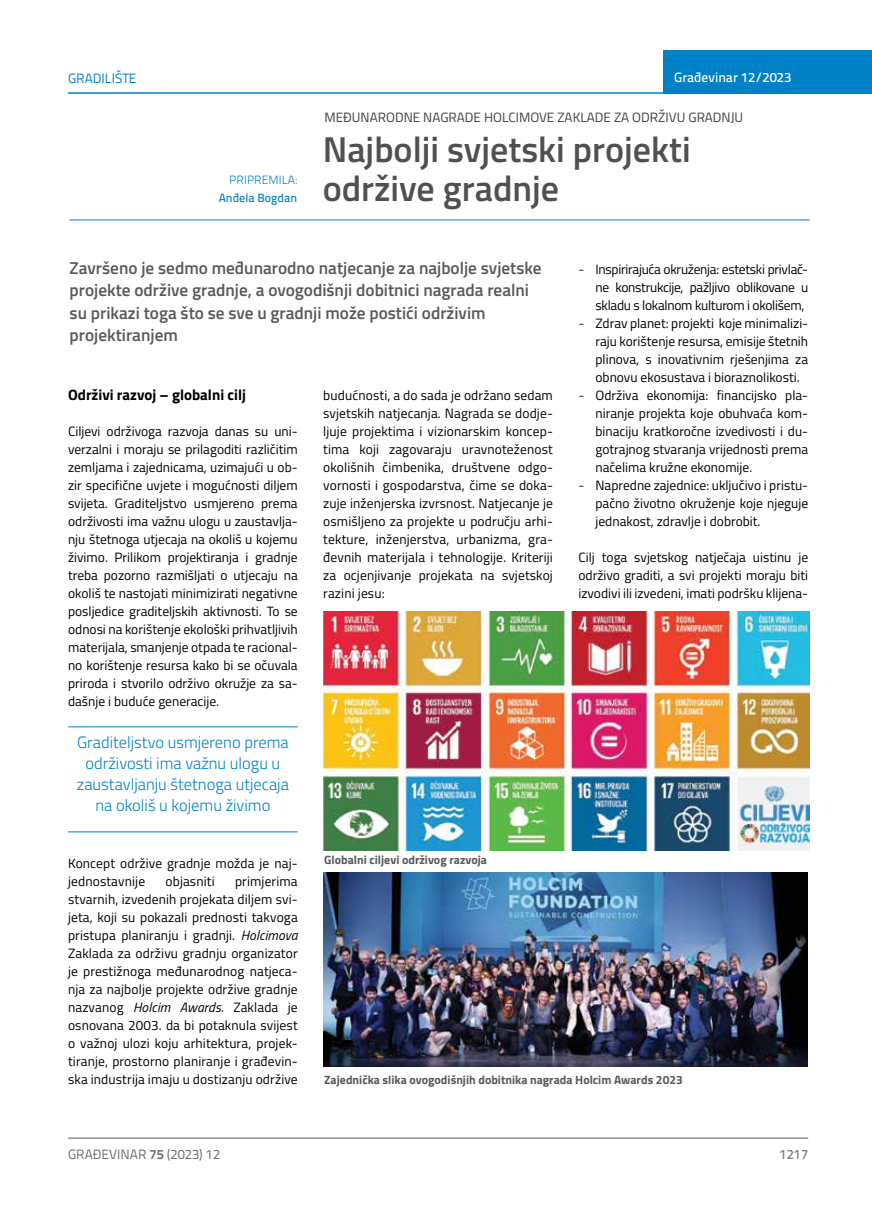
<style>
.page{position:relative;width:872px;height:1212px;background:#fff}
.page>*{position:absolute;margin:0;border:0;box-sizing:border-box;transform-origin:0 0}
.t1{font:600 36px/39px "Titillium";color:#505052}
.t2{font:600 17.25px/22.5px "Titillium";color:#58595b}
.t3{font:300 16.5px/21px "Titillium";color:#0081c6;text-align:center}
.t4{font:700 15px "Titillium";color:#000}
.t5{font:13.5px/18px "Titillium";color:#000;text-align:justify}
.t6{font:13.5px "Titillium";color:#414042}
.t7{font:13.5px "Titillium Text 22 L";color:#6d6e71}
.t8{font:500 13.5px "Titillium Text 22 L";color:#fff}
.t9{font:13.5px "Titillium Text 22 L";color:#0081c6}
.t10{font:500 13.5px "Titillium Text 22 L";color:#797a7d}
.t11{font:700 12px "Titillium";color:#58595b}
.t12{font:500 12px "Titillium Text 22 L";color:#0081c6}
.t13{font:300 12px "Titillium Text 22 L";color:#0081c6}
.s1{font-family:"Titillium Text 22 L";font-weight:300}
.s2{font-style:italic}
.s3{font-weight:700}
</style>
<div class="page">
<div style="left:663px;top:50px;width:209px;height:44px;background:#0081c6"></div>
<hr style="left:68px;top:92px;width:804px;height:2px;background:#0081c6">
<hr style="left:68px;top:1138px;width:740px;height:1px;background:#58595b">
<hr style="left:70px;top:220px;width:739px;height:1px;background:#0081c6">
<hr style="left:68px;top:727px;width:230px;height:1px;background:#0081c6">
<hr style="left:68px;top:832px;width:230px;height:1px;background:#0081c6">
<img style="left:323px;top:612px;width:486px;height:238px">
<img style="left:323px;top:873px;width:485px;height:193px">
<p class="t9" style="left:68px;top:68px;width:70px">GRADILIŠTE</p>
<p class="t8" style="left:674px;top:67px;width:118px">Građevinar 12/2023</p>
<p class="t13" style="left:229px;top:171px;width:69px">PRIPREMILA:</p>
<p class="t12" style="left:219px;top:188px;width:80px">Anđela Bogdan</p>
<p class="t6" style="left:324px;top:107px;width:420px">MEĐUNARODNE NAGRADE HOLCIMOVE ZAKLADE ZA ODRŽIVU GRADNJU</p>
<h1 class="t1" style="left:323px;top:128px;width:369px">Najbolji svjetski projekti održive gradnje</h1>
<p class="t2" style="left:70px;top:256px;width:473px">Završeno je sedmo međunarodno natjecanje za najbolje svjetske projekte održive gradnje, a ovogodišnji dobitnici nagrada realni su prikazi toga što se sve u gradnji može postići održivim projektiranjem</p>
<p class="t4" style="left:68px;top:383px;width:179px">Održivi razvoj – globalni cilj</p>
<p class="t5" style="left:68px;top:421px;width:231px">Ciljevi održivoga razvoja danas su uni&shy;verzalni i moraju se prilagoditi različitim zemljama i zajednicama, uzimajući u ob&shy;zir specifične uvjete i mogućnosti diljem svijeta. Graditeljstvo usmjereno prema održivosti ima važnu ulogu u zaustavlja&shy;nju štetnoga utjecaja na okoliš u kojemu živimo. Prilikom projektiranja i gradnje treba pozorno razmišljati o utjecaju na okoliš te nastojati minimizirati negativne posljedice graditeljskih aktivnosti. To se odnosi na korištenje ekološki prihvatljivih materijala, smanjenje otpada te racional&shy;no korištenje resursa kako bi se očuvala priroda i stvorilo održivo okružje za sa&shy;dašnje i buduće generacije.</p>
<p class="t3" style="left:77px;top:731px;width:213px">Graditeljstvo usmjereno prema održivosti ima važnu ulogu u zaustavljanju štetnoga utjecaja na okoliš u kojemu živimo</p>
<p class="t5" style="left:323px;top:385px;width:231px">budućnosti, a do sada je održano sedam svjetskih natjecanja. Nagrada se dodje&shy;ljuje projektima i vizionarskim koncep&shy;tima koji zagovaraju uravnoteženost okolišnih čimbenika, društvene odgo&shy;vornosti i gospodarstva, čime se doka&shy;zuje inženjerska izvrsnost. Natjecanje je osmišljeno za projekte u području arhi&shy;tekture, inženjerstva, urbanizma, gra&shy;đevnih materijala i tehnologije. Kriteriji za ocjenjivanje projekata na svjetskoj razini jesu:</p>
<p class="t5" style="left:595px;top:259px;width:214px;text-indent:-17px"><span class="s1">-</span> Inspirirajuća okruženja: estetski privlač&shy;ne konstrukcije, pažljivo oblikovane u skladu s lokalnom kulturom i okolišem,</p>
<p class="t5" style="left:595px;top:313px;width:214px;text-indent:-17px"><span class="s1">-</span> Zdrav planet: projekti koje minimalizi&shy;raju korištenje resursa, emisije štetnih plinova, s inovativnim rješenjima za obnovu ekosustava i bioraznolikosti.</p>
<p class="t5" style="left:595px;top:385px;width:214px;text-indent:-17px"><span class="s1">-</span> Održiva ekonomija: financijsko pla&shy;niranje projekta koje obuhvaća kom&shy;binaciju kratkoročne izvedivosti i du&shy;gotrajnog stvaranja vrijednosti prema načelima kružne ekonomije.</p>
<p class="t5" style="left:595px;top:475px;width:214px;text-indent:-17px"><span class="s1">-</span> Napredne zajednice: uključivo i pristu&shy;pačno životno okruženje koje njeguje jednakost, zdravlje i dobrobit.</p>
<p class="t5" style="left:578px;top:547px;width:231px">Cilj toga svjetskog natječaja uistinu je održivo graditi, a svi projekti moraju biti izvodivi ili izvedeni, imati podršku klijena-</p>
<p class="t5" style="left:68px;top:854px;width:231px">Koncept održive gradnje možda je naj&shy;jednostavnije</p>
<p class="t5" style="left:165px;top:872px;width:51px">objasniti</p>
<p class="t5" style="left:68px;top:872px;width:231px;text-indent:167px">primjerima stvarnih, izvedenih projekata diljem svi&shy;jeta, koji su pokazali prednosti takvoga pristupa planiranju i gradnji. <span class="s2">Holcimova </span>Zaklada za održivu gradnju organizator je prestižnoga međunarodnog natjeca&shy;nja za najbolje projekte održive gradnje nazvanog <span class="s2">Holcim Awards</span>. Zaklada je osnovana 2003. da bi potaknula svijest o važnoj ulozi koju arhitektura, projek&shy;tiranje, prostorno planiranje i građevin&shy;ska industrija imaju u dostizanju održive</p>
<p class="t11" style="left:324px;top:850px;width:164px">Globalni ciljevi održivog razvoja</p>
<p class="t11" style="left:324px;top:1071px;width:360px">Zajednička slika ovogodišnjih dobitnika nagrada Holcim Awards 2023</p>
<p class="t7" style="left:68px;top:1144px;width:154px">GRAĐEVINAR <span class="s3">75</span> (2023) 12</p>
<p class="t10" style="left:779px;top:1144px;width:30px">1217</p>
</div>
